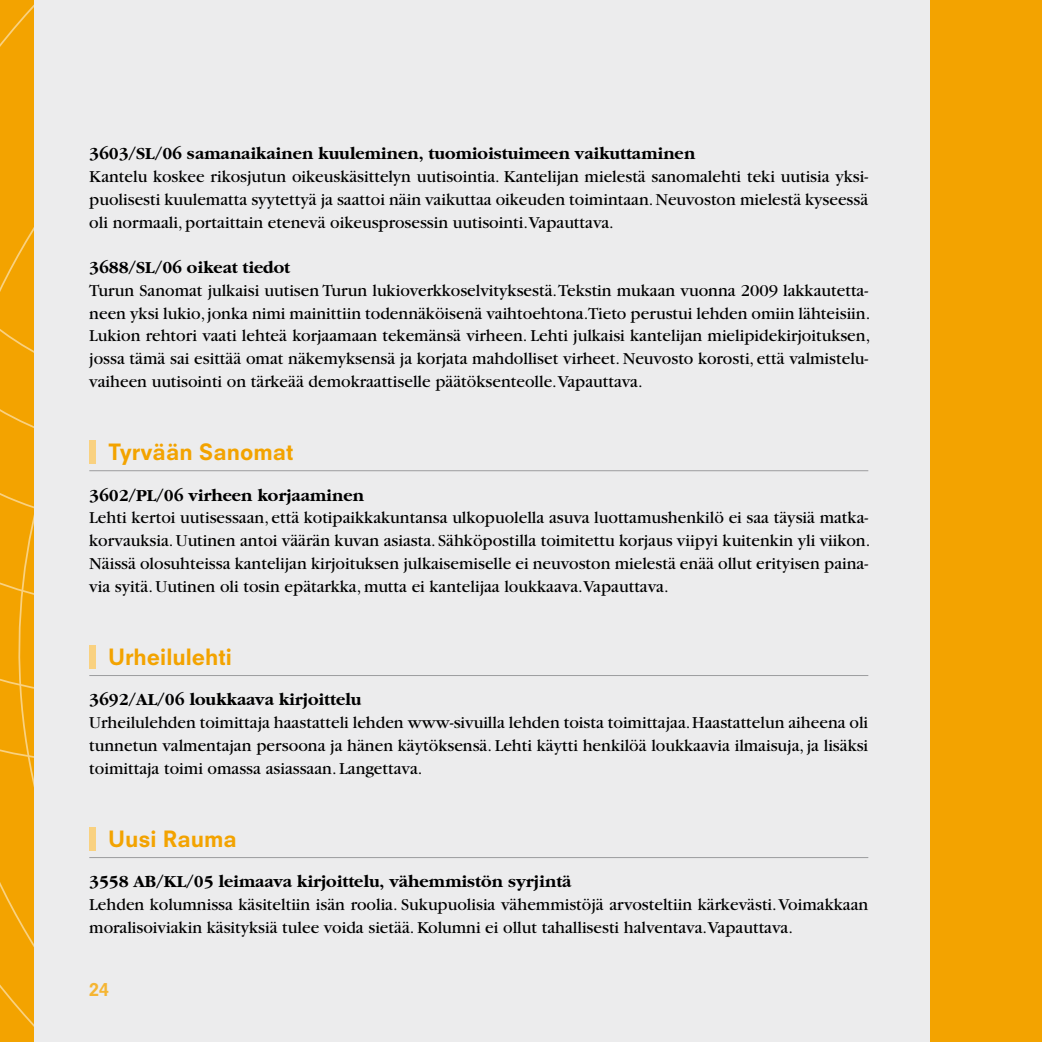
<style>
.page{position:relative;width:1042px;height:1042px;background:#ececed}
.page>*{position:absolute;margin:0;border:0;box-sizing:border-box;transform-origin:0 0}
.t1{font:800 21.88px "Neuzeit S";color:#f3a300}
.t2{font:17.5px/22.8px "Garamond";color:#000;text-align:justify}
.t3{font:700 17.5px "Garamond";color:#000}
.t4{font:800 17.5px "Neuzeit S";color:#f5b533}
</style>
<div class="page">
<div style="left:930px;top:0;width:112px;height:1042px;background:#f3a300"></div>
<div style="left:0;top:0;width:34px;height:1042px;background:#f3a300"></div>
<hr style="left:89px;top:470px;width:779px;height:1px;background:#9c9d9f">
<hr style="left:89px;top:675px;width:779px;height:1px;background:#9c9d9f">
<hr style="left:89px;top:857px;width:779px;height:1px;background:#9c9d9f">
<div style="left:89px;top:440px;width:7px;height:24px;background:#f9d180"></div>
<div style="left:89px;top:645px;width:7px;height:24px;background:#f9d180"></div>
<div style="left:89px;top:827px;width:7px;height:24px;background:#f9d180"></div>
<p class="t3" style="left:89px;top:144px;width:607px">3603/SL/06 samanaikainen kuuleminen, tuomioistuimeen vaikuttaminen</p>
<p class="t2" style="left:89px;top:165px;width:780px">Kantelu koskee rikosjutun oikeuskäsittelyn uutisointia. Kantelijan mielestä sanomalehti teki uutisia yksi&shy;puolisesti kuulematta syytettyä ja saattoi näin vaikuttaa oikeuden toimintaan. Neuvoston mielestä kyseessä oli normaali, portaittain etenevä oikeusprosessin uutisointi.Vapauttava.</p>
<p class="t3" style="left:89px;top:258px;width:202px">3688/SL/06 oikeat tiedot</p>
<p class="t2" style="left:89px;top:279px;width:782px">Turun Sanomat julkaisi uutisen Turun lukioverkkoselvityksestä.Tekstin mukaan vuonna 2009 lakkautetta&shy;neen yksi lukio, jonka nimi mainittiin todennäköisenä vaihtoehtona.Tieto perustui lehden omiin lähteisiin.<br>Lukion rehtori vaati lehteä korjaamaan tekemänsä virheen. Lehti julkaisi kantelijan mielipidekirjoituksen, jossa tämä sai esittää omat näkemyksensä ja korjata mahdolliset virheet. Neuvosto korosti, että valmistelu&shy;vaiheen uutisointi on tärkeää demokraattiselle päätöksenteolle.Vapauttava.</p>
<p class="t1" style="left:108px;top:439px;width:187px">Tyrvään Sanomat</p>
<p class="t3" style="left:89px;top:486px;width:276px">3602/PL/06 virheen korjaaminen</p>
<p class="t2" style="left:89px;top:507px;width:782px">Lehti kertoi uutisessaan, että kotipaikkakuntansa ulkopuolella asuva luottamushenkilö ei saa täysiä matka&shy;korvauksia. Uutinen antoi väärän kuvan asiasta. Sähköpostilla toimitettu korjaus viipyi kuitenkin yli viikon.<br>Näissä olosuhteissa kantelijan kirjoituksen julkaisemiselle ei neuvoston mielestä enää ollut erityisen paina&shy;via syitä. Uutinen oli tosin epätarkka, mutta ei kantelijaa loukkaava.Vapauttava.</p>
<p class="t1" style="left:108px;top:644px;width:125px">Urheilulehti</p>
<p class="t3" style="left:89px;top:690px;width:273px">3692/AL/06 loukkaava kirjoittelu</p>
<p class="t2" style="left:89px;top:711px;width:780px">Urheilulehden toimittaja haastatteli lehden www-sivuilla lehden toista toimittajaa. Haastattelun aiheena oli tunnetun valmentajan persoona ja hänen käytöksensä. Lehti käytti henkilöä loukkaavia ilmaisuja, ja lisäksi toimittaja toimi omassa asiassaan. Langettava.</p>
<p class="t1" style="left:108px;top:826px;width:130px">Uusi Rauma</p>
<p class="t3" style="left:89px;top:872px;width:483px">3558 AB/KL/05 leimaava kirjoittelu, vähemmistön syrjintä</p>
<p class="t2" style="left:89px;top:893px;width:780px">Lehden kolumnissa käsiteltiin isän roolia. Sukupuolisia vähemmistöjä arvosteltiin kärkevästi. Voimakkaan moralisoiviakin käsityksiä tulee voida sietää. Kolumni ei ollut tahallisesti halventava.Vapauttava.</p>
<p class="t4" style="left:89px;top:979px;width:21px">24</p>
</div>
